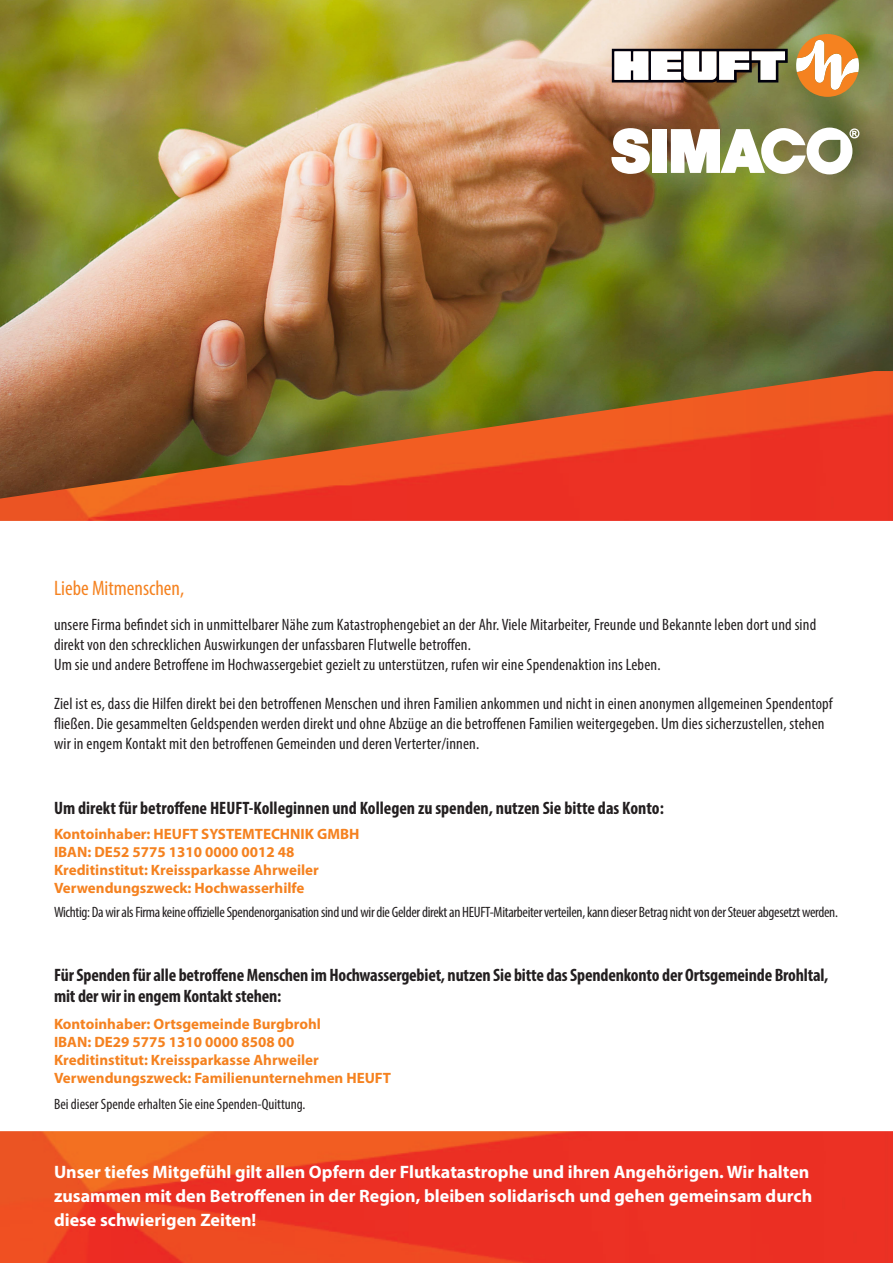
<style>
.page{position:relative;width:893px;height:1263px;background:#fff}
.page>*{position:absolute;margin:0;border:0;box-sizing:border-box;transform-origin:0 0}
.t1{font:condensed 21px "Myriad Pro";color:#f58220}
.t2{font:700 condensed 18px/21.6px "Myriad Pro";letter-spacing:-.01em;color:#231f20}
.t3{font:700 18px/24px "Myriad Pro";color:#fff}
.t4{font:condensed 16.5px/19.8px "Myriad Pro";letter-spacing:.01em;color:#231f20}
.t5{font:700 15px/18px "Myriad Pro";color:#f58220}
.t6{font:condensed 15px "Myriad Pro";letter-spacing:-.02em;color:#231f20}
.t7{font:condensed 15px "Myriad Pro";color:#231f20}
</style>
<div class="page">
<img style="left:0;top:0;width:893px;height:371px">
<img style="left:0;top:1131px;width:893px;height:132px">
<img style="left:0;top:371px;width:893px;height:150px">
<svg style="left:611px;top:128px;width:39px;height:46px"></svg>
<div style="left:652px;top:129px;width:14px;height:44px;background:#fff"></div>
<svg style="left:671px;top:128px;width:188px;height:46px"></svg>
<svg style="left:612px;top:49px;width:176px;height:34px"></svg>
<svg style="left:796px;top:34px;width:63px;height:63px"></svg>
<p class="t1" style="left:54px;top:576px;width:132px">Liebe Mitmenschen,</p>
<p class="t4" style="left:54px;top:614px;width:764px">unsere Firma befindet sich in unmittelbarer Nähe zum Katastrophengebiet an der Ahr. Viele Mitarbeiter, Freunde und Bekannte leben dort und sind direkt von den schrecklichen Auswirkungen der unfassbaren Flutwelle betroffen.<br>Um sie und andere Betroffene im Hochwassergebiet gezielt zu unterstützen, rufen wir eine Spendenaktion ins Leben.</p>
<p class="t4" style="left:54px;top:694px;width:780px">Ziel ist es, dass die Hilfen direkt bei den betroffenen Menschen und ihren Familien ankommen und nicht in einen anonymen allgemeinen Spendentopf fließen. Die gesammelten Geldspenden werden direkt und ohne Abzüge an die betroffenen Familien weitergegeben. Um dies sicherzustellen, stehen wir in engem Kontakt mit den betroffenen Gemeinden und deren Verterter/innen.</p>
<p class="t2" style="left:54px;top:796px;width:611px">Um direkt für betroffene HEUFT-Kolleginnen und Kollegen zu spenden, nutzen Sie bitte das Konto:</p>
<p class="t5" style="left:54px;top:825px;width:307px">Kontoinhaber: HEUFT SYSTEMTECHNIK GMBH IBAN: DE52 5775 1310 0000 0012 48<br>Kreditinstitut: Kreissparkasse Ahrweiler Verwendungszweck: Hochwasserhilfe</p>
<p class="t6" style="left:54px;top:903px;width:785px">Wichtig: Da wir als Firma keine offizielle Spendenorganisation sind und wir die Gelder direkt an HEUFT-Mitarbeiter verteilen, kann dieser Betrag nicht von der Steuer abgesetzt werden.</p>
<p class="t2" style="left:54px;top:963px;width:776px">Für Spenden für alle betroffene Menschen im Hochwassergebiet, nutzen Sie bitte das Spendenkonto der Ortsgemeinde Brohltal, mit der wir in engem Kontakt stehen:</p>
<p class="t5" style="left:54px;top:1015px;width:339px">Kontoinhaber: Ortsgemeinde Burgbrohl<br>IBAN: DE29 5775 1310 0000 8508 00<br>Kreditinstitut: Kreissparkasse Ahrweiler Verwendungszweck: Familienunternehmen HEUFT</p>
<p class="t7" style="left:54px;top:1095px;width:253px">Bei dieser Spende erhalten Sie eine Spenden-Quittung.</p>
<p class="t3" style="left:54px;top:1159px;width:760px">Unser tiefes Mitgefühl gilt allen Opfern der Flutkatastrophe und ihren Angehörigen. Wir halten zusammen mit den Betroffenen in der Region, bleiben solidarisch und gehen gemeinsam durch diese schwierigen Zeiten!</p>
</div>
